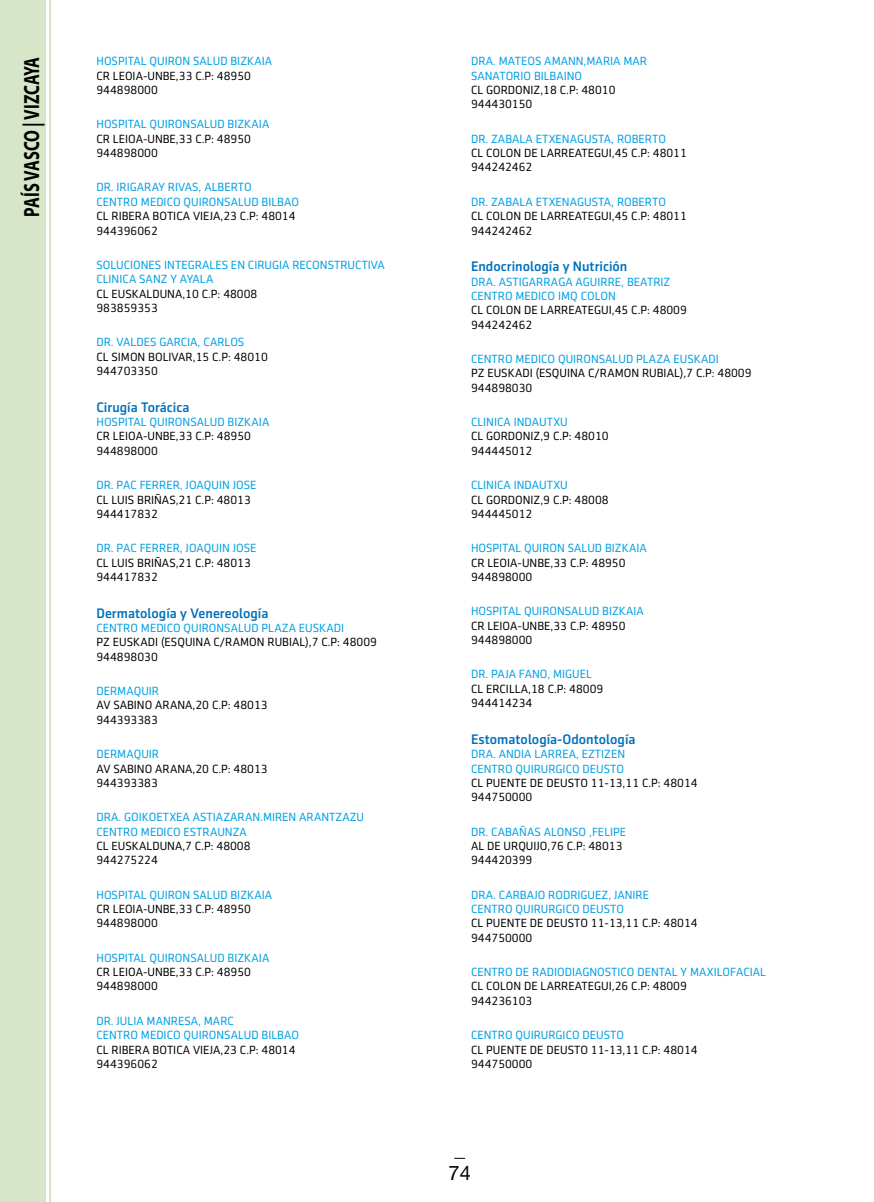
<style>
.page{position:relative;width:874px;height:1202px;background:#fff}
.page>*{position:absolute;margin:0;border:0;box-sizing:border-box;transform-origin:0 0}
.t1{font:700 22px "Myriad Pro";letter-spacing:-.01em;color:#000;scale:.75 1}
.t2{font:20px "Helvetica Neue LT Std";color:#000}
.NOMBRE_ESPECIALIDAD{font:500 14px "Sentico Sans DT";color:#0070ba}
.DOMICILIO{font:12px "Sentico Sans DT";color:#000}
.TEXTO_ENTIDAD{font:12px "Sentico Sans DT";color:#009fe3}
.TELEFONO{font:12px "Sentico Sans DT";color:#000}
.CENTRO{font:12px "Sentico Sans DT";color:#009fe3}
</style>
<div class="page">
<div style="left:0;top:0;width:45px;height:1202px;background:#d7e6c8"></div>
<hr style="left:49px;top:0;width:2px;height:1202px;background:#d7e6c8">
<h1 class="t1" style="left:19px;top:217px;width:215px;rotate:-90deg">PAÍS VASCO | VIZCAYA</h1>
<p class="TEXTO_ENTIDAD" style="left:96px;top:55px;width:177px">HOSPITAL QUIRON SALUD BIZKAIA</p>
<p class="DOMICILIO" style="left:96px;top:69px;width:156px">CR LEOIA-UNBE,33 C.P: 48950</p>
<p class="TELEFONO" style="left:96px;top:83px;width:63px">944898000</p>
<p class="TEXTO_ENTIDAD" style="left:96px;top:118px;width:174px">HOSPITAL QUIRONSALUD BIZKAIA</p>
<p class="DOMICILIO" style="left:96px;top:132px;width:156px">CR LEIOA-UNBE,33 C.P: 48950</p>
<p class="TELEFONO" style="left:96px;top:146px;width:63px">944898000</p>
<p class="TEXTO_ENTIDAD" style="left:96px;top:181px;width:157px">DR. IRIGARAY RIVAS, ALBERTO</p>
<p class="CENTRO" style="left:96px;top:195px;width:204px">CENTRO MEDICO QUIRONSALUD BILBAO</p>
<p class="DOMICILIO" style="left:96px;top:209px;width:200px">CL RIBERA BOTICA VIEJA,23 C.P: 48014</p>
<p class="TELEFONO" style="left:96px;top:224px;width:63px">944396062</p>
<p class="TEXTO_ENTIDAD" style="left:96px;top:258px;width:290px">SOLUCIONES INTEGRALES EN CIRUGIA RECONSTRUCTIVA</p>
<p class="CENTRO" style="left:96px;top:273px;width:118px">CLINICA SANZ Y AYALA</p>
<p class="DOMICILIO" style="left:96px;top:287px;width:162px">CL EUSKALDUNA,10 C.P: 48008</p>
<p class="TELEFONO" style="left:96px;top:301px;width:63px">983859353</p>
<p class="TEXTO_ENTIDAD" style="left:96px;top:336px;width:149px">DR. VALDES GARCIA, CARLOS</p>
<p class="DOMICILIO" style="left:96px;top:350px;width:173px">CL SIMON BOLIVAR,15 C.P: 48010</p>
<p class="TELEFONO" style="left:96px;top:364px;width:63px">944703350</p>
<p class="NOMBRE_ESPECIALIDAD" style="left:96px;top:399px;width:94px">Cirugía Torácica</p>
<p class="TEXTO_ENTIDAD" style="left:96px;top:415px;width:174px">HOSPITAL QUIRONSALUD BIZKAIA</p>
<p class="DOMICILIO" style="left:96px;top:430px;width:156px">CR LEIOA-UNBE,33 C.P: 48950</p>
<p class="TELEFONO" style="left:96px;top:444px;width:63px">944898000</p>
<p class="TEXTO_ENTIDAD" style="left:96px;top:478px;width:161px">DR. PAC FERRER, JOAQUIN JOSE</p>
<p class="DOMICILIO" style="left:96px;top:493px;width:156px">CL LUIS BRIÑAS,21 C.P: 48013</p>
<p class="TELEFONO" style="left:96px;top:507px;width:63px">944417832</p>
<p class="TEXTO_ENTIDAD" style="left:96px;top:541px;width:161px">DR. PAC FERRER, JOAQUIN JOSE</p>
<p class="DOMICILIO" style="left:96px;top:556px;width:156px">CL LUIS BRIÑAS,21 C.P: 48013</p>
<p class="TELEFONO" style="left:96px;top:570px;width:63px">944417832</p>
<p class="NOMBRE_ESPECIALIDAD" style="left:96px;top:605px;width:173px">Dermatología y Venereología</p>
<p class="TEXTO_ENTIDAD" style="left:96px;top:621px;width:249px">CENTRO MEDICO QUIRONSALUD PLAZA EUSKADI</p>
<p class="DOMICILIO" style="left:96px;top:636px;width:282px">PZ EUSKADI (ESQUINA C/RAMON RUBIAL),7 C.P: 48009</p>
<p class="TELEFONO" style="left:96px;top:650px;width:63px">944898030</p>
<p class="TEXTO_ENTIDAD" style="left:96px;top:684px;width:64px">DERMAQUIR</p>
<p class="DOMICILIO" style="left:96px;top:699px;width:172px">AV SABINO ARANA,20 C.P: 48013</p>
<p class="TELEFONO" style="left:96px;top:713px;width:63px">944393383</p>
<p class="TEXTO_ENTIDAD" style="left:96px;top:747px;width:64px">DERMAQUIR</p>
<p class="DOMICILIO" style="left:96px;top:762px;width:172px">AV SABINO ARANA,20 C.P: 48013</p>
<p class="TELEFONO" style="left:96px;top:776px;width:63px">944393383</p>
<p class="TEXTO_ENTIDAD" style="left:96px;top:810px;width:269px">DRA. GOIKOETXEA ASTIAZARAN.MIREN ARANTZAZU</p>
<p class="CENTRO" style="left:96px;top:825px;width:152px">CENTRO MEDICO ESTRAUNZA</p>
<p class="DOMICILIO" style="left:96px;top:839px;width:155px">CL EUSKALDUNA,7 C.P: 48008</p>
<p class="TELEFONO" style="left:96px;top:854px;width:63px">944275224</p>
<p class="TEXTO_ENTIDAD" style="left:96px;top:888px;width:177px">HOSPITAL QUIRON SALUD BIZKAIA</p>
<p class="DOMICILIO" style="left:96px;top:902px;width:156px">CR LEOIA-UNBE,33 C.P: 48950</p>
<p class="TELEFONO" style="left:96px;top:917px;width:63px">944898000</p>
<p class="TEXTO_ENTIDAD" style="left:96px;top:951px;width:174px">HOSPITAL QUIRONSALUD BIZKAIA</p>
<p class="DOMICILIO" style="left:96px;top:965px;width:156px">CR LEIOA-UNBE,33 C.P: 48950</p>
<p class="TELEFONO" style="left:96px;top:980px;width:63px">944898000</p>
<p class="TEXTO_ENTIDAD" style="left:96px;top:1014px;width:139px">DR. JULIA MANRESA, MARC</p>
<p class="CENTRO" style="left:96px;top:1028px;width:204px">CENTRO MEDICO QUIRONSALUD BILBAO</p>
<p class="DOMICILIO" style="left:96px;top:1043px;width:200px">CL RIBERA BOTICA VIEJA,23 C.P: 48014</p>
<p class="TELEFONO" style="left:96px;top:1057px;width:63px">944396062</p>
<p class="TEXTO_ENTIDAD" style="left:471px;top:55px;width:177px">DRA. MATEOS AMANN,MARIA MAR</p>
<p class="CENTRO" style="left:471px;top:69px;width:113px">SANATORIO BILBAINO</p>
<p class="DOMICILIO" style="left:471px;top:83px;width:146px">CL GORDONIZ,18 C.P: 48010</p>
<p class="TELEFONO" style="left:471px;top:98px;width:63px">944430150</p>
<p class="TEXTO_ENTIDAD" style="left:471px;top:132px;width:196px">DR. ZABALA ETXENAGUSTA, ROBERTO</p>
<p class="DOMICILIO" style="left:471px;top:146px;width:217px">CL COLON DE LARREATEGUI,45 C.P: 48011</p>
<p class="TELEFONO" style="left:471px;top:161px;width:63px">944242462</p>
<p class="TEXTO_ENTIDAD" style="left:471px;top:195px;width:196px">DR. ZABALA ETXENAGUSTA, ROBERTO</p>
<p class="DOMICILIO" style="left:471px;top:209px;width:217px">CL COLON DE LARREATEGUI,45 C.P: 48011</p>
<p class="TELEFONO" style="left:471px;top:224px;width:63px">944242462</p>
<p class="NOMBRE_ESPECIALIDAD" style="left:471px;top:259px;width:158px">Endocrinología y Nutrición</p>
<p class="TEXTO_ENTIDAD" style="left:471px;top:275px;width:201px">DRA. ASTIGARRAGA AGUIRRE, BEATRIZ</p>
<p class="CENTRO" style="left:471px;top:289px;width:146px">CENTRO MEDICO IMQ COLON</p>
<p class="DOMICILIO" style="left:471px;top:304px;width:217px">CL COLON DE LARREATEGUI,45 C.P: 48009</p>
<p class="TELEFONO" style="left:471px;top:318px;width:63px">944242462</p>
<p class="TEXTO_ENTIDAD" style="left:471px;top:352px;width:249px">CENTRO MEDICO QUIRONSALUD PLAZA EUSKADI</p>
<p class="DOMICILIO" style="left:471px;top:367px;width:282px">PZ EUSKADI (ESQUINA C/RAMON RUBIAL),7 C.P: 48009</p>
<p class="TELEFONO" style="left:471px;top:381px;width:63px">944898030</p>
<p class="TEXTO_ENTIDAD" style="left:471px;top:415px;width:98px">CLINICA INDAUTXU</p>
<p class="DOMICILIO" style="left:471px;top:430px;width:139px">CL GORDONIZ,9 C.P: 48010</p>
<p class="TELEFONO" style="left:471px;top:444px;width:63px">944445012</p>
<p class="TEXTO_ENTIDAD" style="left:471px;top:478px;width:98px">CLINICA INDAUTXU</p>
<p class="DOMICILIO" style="left:471px;top:493px;width:139px">CL GORDONIZ,9 C.P: 48008</p>
<p class="TELEFONO" style="left:471px;top:507px;width:63px">944445012</p>
<p class="TEXTO_ENTIDAD" style="left:471px;top:541px;width:177px">HOSPITAL QUIRON SALUD BIZKAIA</p>
<p class="DOMICILIO" style="left:471px;top:556px;width:156px">CR LEOIA-UNBE,33 C.P: 48950</p>
<p class="TELEFONO" style="left:471px;top:570px;width:63px">944898000</p>
<p class="TEXTO_ENTIDAD" style="left:471px;top:605px;width:174px">HOSPITAL QUIRONSALUD BIZKAIA</p>
<p class="DOMICILIO" style="left:471px;top:619px;width:156px">CR LEIOA-UNBE,33 C.P: 48950</p>
<p class="TELEFONO" style="left:471px;top:633px;width:63px">944898000</p>
<p class="TEXTO_ENTIDAD" style="left:471px;top:668px;width:122px">DR. PAJA FANO, MIGUEL</p>
<p class="DOMICILIO" style="left:471px;top:682px;width:134px">CL ERCILLA,18 C.P: 48009</p>
<p class="TELEFONO" style="left:471px;top:696px;width:63px">944414234</p>
<p class="NOMBRE_ESPECIALIDAD" style="left:471px;top:731px;width:166px">Estomatología-Odontología</p>
<p class="TEXTO_ENTIDAD" style="left:471px;top:747px;width:155px">DRA. ANDIA LARREA, EZTIZEN</p>
<p class="CENTRO" style="left:471px;top:762px;width:154px">CENTRO QUIRURGICO DEUSTO</p>
<p class="DOMICILIO" style="left:471px;top:776px;width:228px">CL PUENTE DE DEUSTO 11-13,11 C.P: 48014</p>
<p class="TELEFONO" style="left:471px;top:791px;width:63px">944750000</p>
<p class="TEXTO_ENTIDAD" style="left:471px;top:825px;width:156px">DR. CABAÑAS ALONSO ,FELIPE</p>
<p class="DOMICILIO" style="left:471px;top:839px;width:153px">AL DE URQUIJO,76 C.P: 48013</p>
<p class="TELEFONO" style="left:471px;top:854px;width:63px">944420399</p>
<p class="TEXTO_ENTIDAD" style="left:471px;top:888px;width:179px">DRA. CARBAJO RODRIGUEZ, JANIRE</p>
<p class="CENTRO" style="left:471px;top:902px;width:154px">CENTRO QUIRURGICO DEUSTO</p>
<p class="DOMICILIO" style="left:471px;top:917px;width:228px">CL PUENTE DE DEUSTO 11-13,11 C.P: 48014</p>
<p class="TELEFONO" style="left:471px;top:931px;width:63px">944750000</p>
<p class="TEXTO_ENTIDAD" style="left:471px;top:965px;width:296px">CENTRO DE RADIODIAGNOSTICO DENTAL Y MAXILOFACIAL</p>
<p class="DOMICILIO" style="left:471px;top:980px;width:217px">CL COLON DE LARREATEGUI,26 C.P: 48009</p>
<p class="TELEFONO" style="left:471px;top:994px;width:63px">944236103</p>
<p class="TEXTO_ENTIDAD" style="left:471px;top:1028px;width:154px">CENTRO QUIRURGICO DEUSTO</p>
<p class="DOMICILIO" style="left:471px;top:1043px;width:228px">CL PUENTE DE DEUSTO 11-13,11 C.P: 48014</p>
<p class="TELEFONO" style="left:471px;top:1057px;width:63px">944750000</p>
<h2 class="t2" style="left:448px;top:1161px;width:24px">74</h2>
</div>
